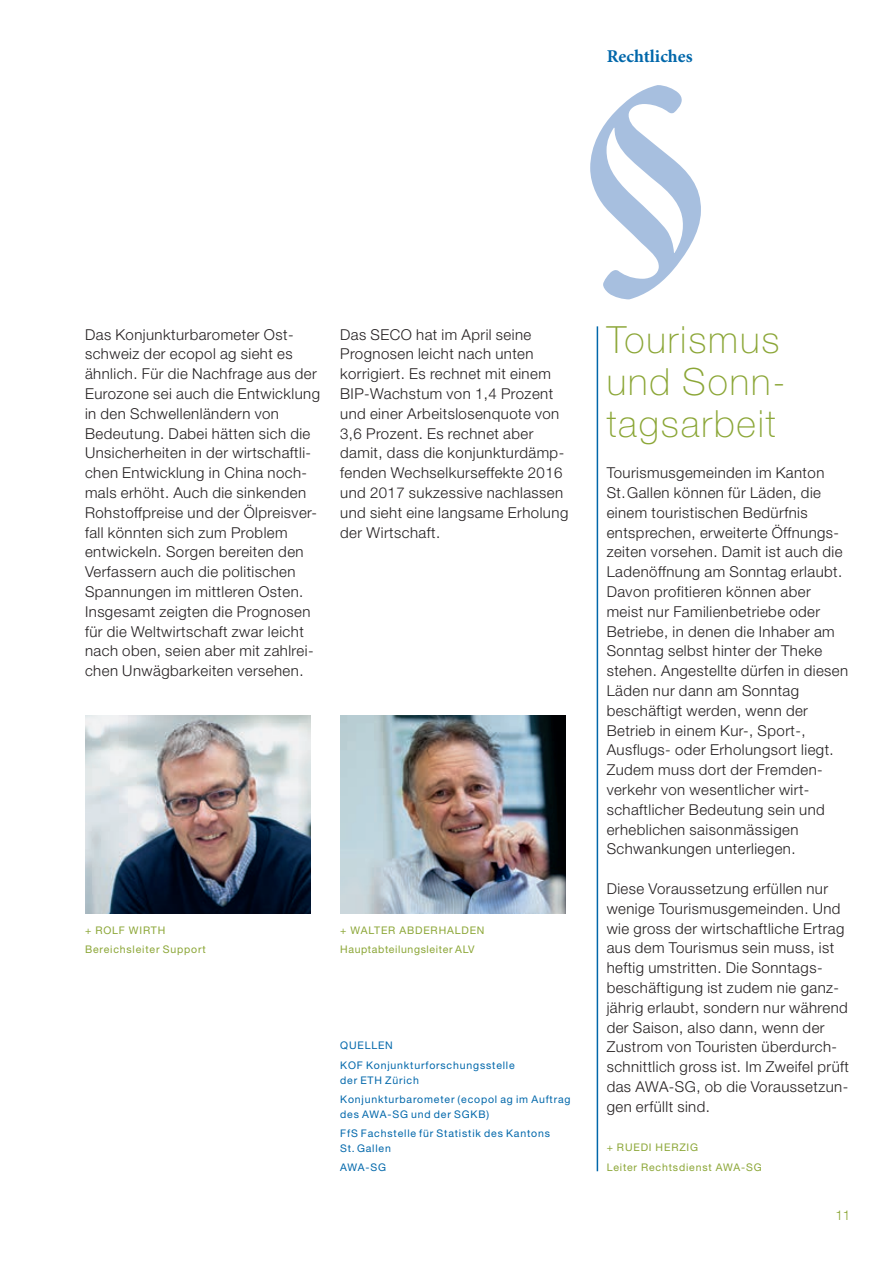
<style>
.page{position:relative;width:893px;height:1263px;background:#fff}
.page>*{position:absolute;margin:0;border:0;box-sizing:border-box;transform-origin:0 0}
.t1{font:100 37.5px/42px "Helvetica Neue LT Std";letter-spacing:.05em;color:#8ba636}
.t2{font:700 18px "Minion Pro";color:#0067aa}
.t3{font:300 15px/19.8px "Helvetica Neue LT Std";letter-spacing:.03em;color:#231f20}
.t4{font:300 13.5px "Helvetica Neue LT Std";color:#8ba636}
.t5{font:10.5px/19.2px "Helvetica Neue LT Std";letter-spacing:.08em;color:#0067aa}
.t6{font:10.5px/19.8px "Helvetica Neue LT Std";letter-spacing:.08em;color:#8ba636}
.t7{font:10.5px/19.5px "Helvetica Neue LT Std";letter-spacing:.06em;color:#8ba636}
</style>
<div class="page">
<hr style="left:597px;top:326px;width:1px;height:845px;background:#0067aa">
<svg style="left:590px;top:85px;width:111px;height:214px"></svg>
<img style="left:85px;top:716px;width:225px;height:198px">
<img style="left:340px;top:716px;width:226px;height:198px">
<p class="t2" style="left:607px;top:46px;width:87px">Rechtliches</p>
<p class="t3" style="left:85px;top:324px;width:237px">Das Konjunkturbarometer Ost&shy;schweiz der ecopol ag sieht es ähnlich. Für die Nachfrage aus der<br>Eurozone sei auch die Entwicklung in den Schwellenländern von<br>Bedeutung. Dabei hätten sich die<br>Unsicherheiten in der wirtschaftli&shy;chen Entwicklung in China noch&shy;mals erhöht. Auch die sinkenden<br>Rohstoffpreise und der Ölpreisver&shy;fall könnten sich zum Problem entwickeln. Sorgen bereiten den<br>Verfassern auch die politischen<br>Spannungen im mittleren Osten.<br>Insgesamt zeigten die Prognosen für die Weltwirtschaft zwar leicht nach oben, seien aber mit zahlrei&shy;chen Unwägbarkeiten versehen.</p>
<p class="t3" style="left:340px;top:324px;width:230px">Das SECO hat im April seine<br>Prognosen leicht nach unten korrigiert. Es rechnet mit einem<br>BIP-Wachstum von 1,4 Prozent und einer Arbeitslosenquote von<br>3,6 Prozent. Es rechnet aber damit, dass die konjunkturdämp&shy;fenden Wechselkurseffekte 2016 und 2017 sukzessive nachlassen und sieht eine langsame Erholung der Wirtschaft.</p>
<p class="t6" style="left:85px;top:920px;width:122px">+ ROLF WIRTH<br>Bereichsleiter Support</p>
<p class="t7" style="left:340px;top:920px;width:146px">+ WALTER ABDERHALDEN<br>Hauptabteilungsleiter ALV</p>
<p class="t5" style="left:340px;top:1035px;width:176px">QUELLEN<br>KOF Konjunkturforschungsstelle</p>
<p class="t5" style="left:340px;top:1070px;width:232px">der ETH Zürich<br>Konjunkturbarometer (ecopol ag im Auftrag</p>
<p class="t5" style="left:340px;top:1104px;width:211px">des AWA-SG und der SGKB)<br>FfS Fachstelle für Statistik des Kantons</p>
<p class="t5" style="left:340px;top:1139px;width:52px">St. Gallen<br>AWA-SG</p>
<h1 class="t1" style="left:607px;top:319px;width:180px">Tourismus und Sonn&shy;tagsarbeit</h1>
<p class="t3" style="left:607px;top:463px;width:243px">Tourismusgemeinden im Kanton<br>St.Gallen können für Läden, die einem touristischen Bedürfnis entsprechen, erweiterte Öffnungs&shy;zeiten vorsehen. Damit ist auch die<br>Ladenöffnung am Sonntag erlaubt.<br>Davon profitieren können aber meist nur Familienbetriebe oder<br>Betriebe, in denen die Inhaber am<br>Sonntag selbst hinter der Theke stehen. Angestellte dürfen in diesen<br>Läden nur dann am Sonntag beschäftigt werden, wenn der<br>Betrieb in einem Kur-, Sport-,<br>Ausflugs- oder Erholungsort liegt.<br>Zudem muss dort der Fremden&shy;verkehr von wesentlicher wirt&shy;schaftlicher Bedeutung sein und erheblichen saisonmässigen<br>Schwankungen unterliegen.</p>
<p class="t3" style="left:607px;top:878px;width:244px">Diese Voraussetzung erfüllen nur wenige Tourismusgemeinden. Und wie gross der wirtschaftliche Ertrag aus dem Tourismus sein muss, ist heftig umstritten. Die Sonntags&shy;beschäftigung ist zudem nie ganz&shy;jährig erlaubt, sondern nur während der Saison, also dann, wenn der Zustrom von Touristen überdurch&shy;schnittlich gross ist. Im Zweifel prüft das AWA-SG, ob die Voraussetzun&shy;gen erfüllt sind.</p>
<p class="t6" style="left:607px;top:1138px;width:157px">+ RUEDI HERZIG<br>Leiter Rechtsdienst AWA-SG</p>
<p class="t4" style="left:835px;top:1207px;width:17px">11</p>
</div>
